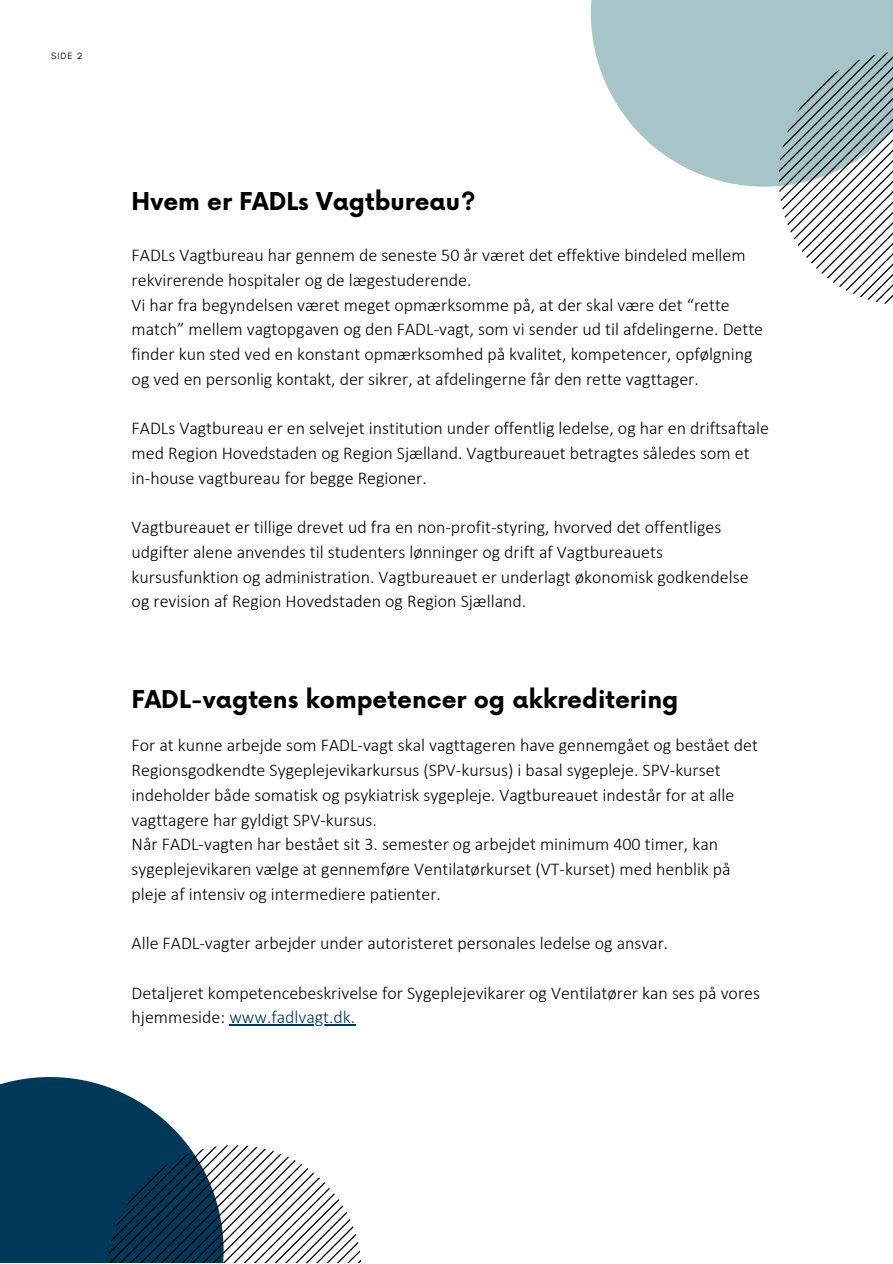
<style>
.page{position:relative;width:893px;height:1264px;background:#fff}
.page>*{position:absolute;margin:0;border:0;box-sizing:border-box;transform-origin:0 0}
.t1{font:700 24px "Now";color:#000}
.t2{font:300 18px/24.8px "Calibri";color:#000}
.t3{font:9.3px "Glacial Indifference";color:#000}
.s1{color:#003859}
</style>
<div class="page">
<svg style="left:591px;top:0;width:301px;height:187px;fill:#a7c4c8"></svg>
<svg style="left:778px;top:51px;width:114px;height:253px"></svg>
<svg style="left:0;top:1077px;width:361px;height:185px"></svg>
<hr style="left:229px;top:1024px;width:126px;height:1px;background:#003859">
<p class="t3" style="left:51px;top:51px;width:33px">SIDE 2</p>
<h1 class="t1" style="left:132px;top:188px;width:345px">Hvem er FADLs Vagtbureau?</h1>
<p class="t2" style="left:132px;top:244px;width:633px">FADLs Vagtbureau har gennem de seneste 50 å r været det effektive bindeled mellem rekvirerende hospitaler og de lægestuderende.<br>Vi har fra begyndelsen været meget opmærksomme på, at der skal være det “rette match” mellem vagtopgaven og den FADL-vagt, som vi sender ud til afdelingerne. Dette finder kun sted ved en konstant opmærksomhed på kvalitet, kompetencer, opfølgning og ved en personlig kontakt, der sikrer, at afdelingerne får den rette vagttager.</p>
<p class="t2" style="left:132px;top:417px;width:638px">FADLs Vagtbureau er en selvejet institution under offentlig ledelse, og har en driftsaftale med Region Hovedstaden og Region Sjælland. Vagtbureauet betragtes således som et in-house vagtbureau for begge Regioner.</p>
<p class="t2" style="left:132px;top:516px;width:618px">Vagtbureauet er tillige drevet ud fra en non-profit-styring, hvorved det offentliges udgifter alene anvendes til studenters lønninger og drift af Vagtbureauets kursusfunktion og administration. Vagtbureauet er underlagt økonomisk godkendelse og revision af Region Hovedstaden og Region Sjælland.</p>
<h1 class="t1" style="left:132px;top:686px;width:548px">FADL-vagtens kompetencer og akkreditering</h1>
<p class="t2" style="left:132px;top:734px;width:627px">For at kunne arbejde som FADL-vagt skal vagttageren have gennemgået og bestået det Regionsgodkendte Sygeplejevikarkursus (SPV-kursus) i basal sygepleje. SPV-kurset indeholder både somatisk og psykiatrisk sygepleje. Vagtbureauet indestår for at alle vagttagere har gyldigt SPV-kursus.<br>Når FADL-vagten har bestået sit 3. semester og arbejdet minimum 400 timer, kan sygeplejevikaren vælge at gennemføre Ventilatørkurset (VT-kurset) med henblik på pleje af intensiv og intermediere patienter.</p>
<p class="t2" style="left:132px;top:932px;width:538px">Alle FADL-vagter arbejder under autoristeret personales ledelse og ansvar.</p>
<p class="t2" style="left:132px;top:981px;width:630px">Detaljeret kompetencebeskrivelse for Sygeplejevikarer og Ventilatører kan ses på vores hjemmeside: <span class="s1">www.fadlvagt.dk.</span></p>
</div>
